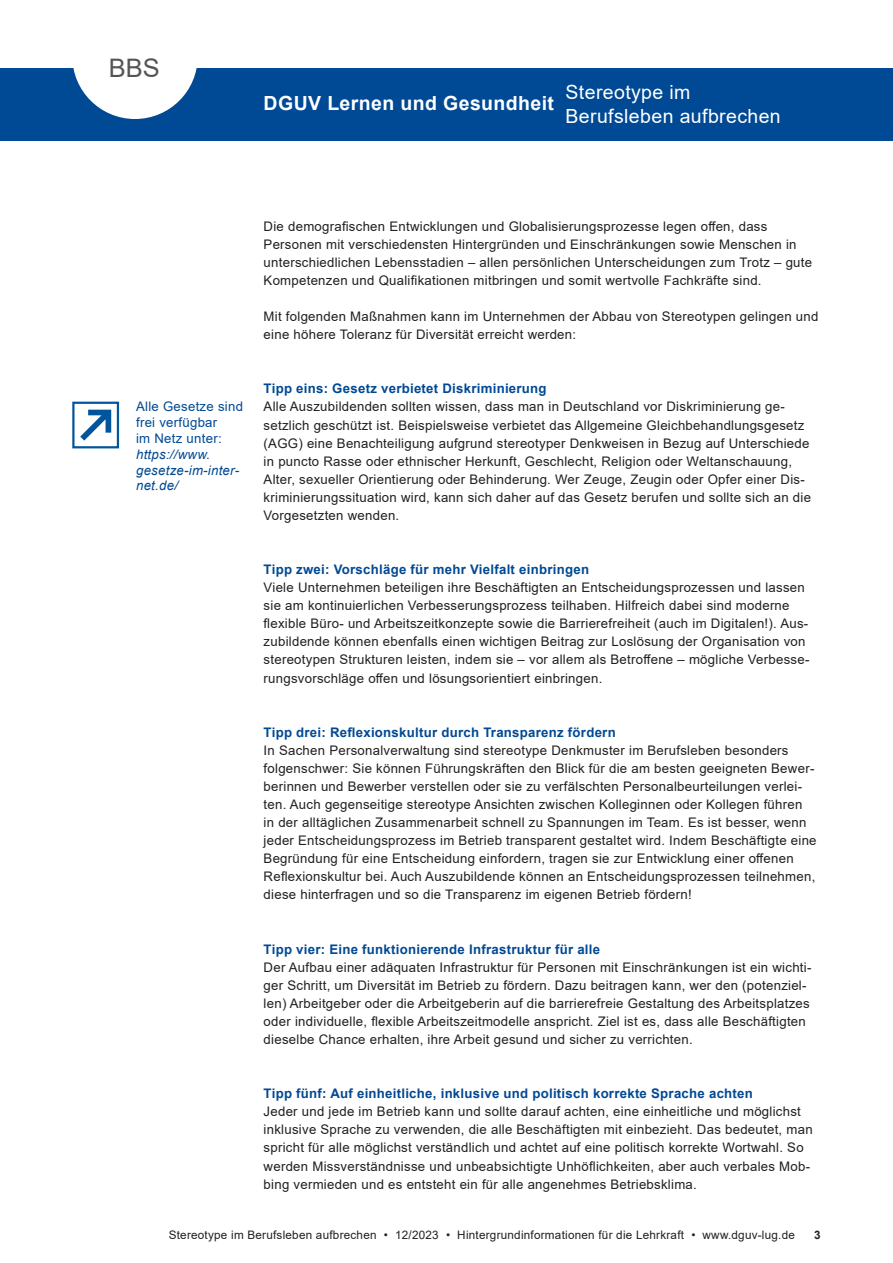
<style>
.page{position:relative;width:893px;height:1263px;background:#fff}
.page>*{position:absolute;margin:0;border:0;box-sizing:border-box;transform-origin:0 0}
.t1{font:25.5px "Arial";color:#555}
.t2{font:19.5px/23.4px "Arial";letter-spacing:.02em;color:#fff}
.t3{font:700 19.5px "Arial";letter-spacing:.02em;color:#fff}
.Fliesstext{font:13.2px/18px "Arial";letter-spacing:.02em;color:#231f20}
.Zwischenüberschrift_2__Ordnung{font:700 13.2px "Arial";letter-spacing:.02em;color:#004994}
.hinweis_links{font:13.2px/15.9px "Arial";letter-spacing:.02em;color:#004994}
.Fliesstext-2{font:700 13.2px "Arial";letter-spacing:.02em;color:#004994}
.t4{font:11.7px "Arial";letter-spacing:.02em;color:#231f20}
.t5{font:700 11.7px "Arial";color:#231f20}
.s1{font-style:italic}
</style>
<div class="page">
<div style="left:0;top:68px;width:893px;height:72px;background:#004994"></div>
<svg style="left:73px;top:68px;width:124px;height:51px"></svg>
<div style="left:72px;top:402px;width:47px;height:46px;border:2px solid #01559c"></div>
<svg style="left:80px;top:410px;width:31px;height:31px"></svg>
<h1 class="t1" style="left:109px;top:50px;width:53px">BBS</h1>
<h2 class="t3" style="left:264px;top:89px;width:292px">DGUV Lernen und Gesundheit</h2>
<h2 class="t2" style="left:566px;top:81px;width:217px">Stereotype im<br>Berufsleben aufbrechen</h2>
<p class="hinweis_links" style="left:136px;top:399px;width:108px">Alle Gesetze sind frei verfügbar<br>im Netz unter: <span class="s1">https://www. gesetze-im-inter&shy;net.de/</span></p>
<p class="Fliesstext" style="left:264px;top:217px;width:550px">Die demografischen Entwicklungen und Globalisierungsprozesse legen offen, dass Personen mit verschiedensten Hintergründen und Einschränkungen sowie Menschen in unterschiedlichen Lebensstadien – allen persönlichen Unterscheidungen zum Trotz – gute Kompetenzen und Qualifikationen mitbringen und somit wertvolle Fachkräfte sind.</p>
<p class="Fliesstext" style="left:264px;top:307px;width:556px">Mit folgenden Maßnahmen kann im Unternehmen der Abbau von Stereotypen gelingen und eine höhere Toleranz für Diversität erreicht werden:</p>
<p class="Zwischenüberschrift_2__Ordnung" style="left:264px;top:379px;width:284px">Tipp eins: Gesetz verbietet Diskriminierung</p>
<p class="Fliesstext" style="left:264px;top:398px;width:549px">Alle Auszubildenden sollten wissen, dass man in Deutschland vor Diskriminierung ge&shy;setzlich geschützt ist. Beispielsweise verbietet das Allgemeine Gleichbehandlungsgesetz (AGG) eine Benachteiligung aufgrund stereotyper Denkweisen in Bezug auf Unterschiede in puncto Rasse oder ethnischer Herkunft, Geschlecht, Religion oder Weltanschauung, Alter, sexueller Orientierung oder Behinderung. Wer Zeuge, Zeugin oder Opfer einer Dis&shy;kriminierungssituation wird, kann sich daher auf das Gesetz berufen und sollte sich an die Vorgesetzten wenden.</p>
<p class="Fliesstext-2" style="left:264px;top:560px;width:327px">Tipp zwei: Vorschläge für mehr Vielfalt einbringen</p>
<p class="Fliesstext" style="left:264px;top:578px;width:547px">Viele Unternehmen beteiligen ihre Beschäftigten an Entscheidungsprozessen und lassen sie am kontinuierlichen Verbesserungsprozess teilhaben. Hilfreich dabei sind moderne flexible Büro- und Arbeitszeitkonzepte sowie die Barrierefreiheit (auch im Digitalen!). Aus&shy;zubildende können ebenfalls einen wichtigen Beitrag zur Loslösung der Organisation von stereotypen Strukturen leisten, indem sie – vor allem als Betroffene – mögliche Verbesse&shy;rungsvorschläge offen und lösungsorientiert einbringen.</p>
<p class="Zwischenüberschrift_2__Ordnung" style="left:264px;top:723px;width:354px">Tipp drei: Reflexionskultur durch Transparenz fördern</p>
<p class="Fliesstext" style="left:264px;top:741px;width:554px">In Sachen Personalverwaltung sind stereotype Denkmuster im Berufsleben besonders folgenschwer: Sie können Führungskräften den Blick für die am besten geeigneten Bewer&shy;berinnen und Bewerber verstellen oder sie zu verfälschten Personalbeurteilungen verlei&shy;ten. Auch gegenseitige stereotype Ansichten zwischen Kolleginnen oder Kollegen führen<br>in der alltäglichen Zusammenarbeit schnell zu Spannungen im Team. Es ist besser, wenn jeder Entscheidungsprozess im Betrieb transparent gestaltet wird. Indem Beschäftigte eine Begründung für eine Entscheidung einfordern, tragen sie zur Entwicklung einer offenen Reflexionskultur bei. Auch Auszubildende können an Entscheidungsprozessen teilnehmen, diese hinterfragen und so die Transparenz im eigenen Betrieb fördern!</p>
<p class="Zwischenüberschrift_2__Ordnung" style="left:264px;top:940px;width:338px">Tipp vier: Eine funktionierende Infrastruktur für alle</p>
<p class="Fliesstext" style="left:264px;top:958px;width:549px">Der Aufbau einer adäquaten Infrastruktur für Personen mit Einschränkungen ist ein wichti&shy;ger Schritt, um Diversität im Betrieb zu fördern. Dazu beitragen kann, wer den (potenziel&shy;len) Arbeitgeber oder die Arbeitgeberin auf die barrierefreie Gestaltung des Arbeitsplatzes oder individuelle, flexible Arbeitszeitmodelle anspricht. Ziel ist es, dass alle Beschäftigten dieselbe Chance erhalten, ihre Arbeit gesund und sicher zu verrichten.</p>
<p class="Zwischenüberschrift_2__Ordnung" style="left:264px;top:1084px;width:491px">Tipp fünf: Auf einheitliche, inklusive und politisch korrekte Sprache achten</p>
<p class="Fliesstext" style="left:264px;top:1102px;width:551px">Jeder und jede im Betrieb kann und sollte darauf achten, eine einheitliche und möglichst inklusive Sprache zu verwenden, die alle Beschäftigten mit einbezieht. Das bedeutet, man spricht für alle möglichst verständlich und achtet auf eine politisch korrekte Wortwahl. So werden Missverständnisse und unbeabsichtigte Unhöflichkeiten, aber auch verbales Mob&shy;bing vermieden und es entsteht ein für alle angenehmes Betriebsklima.</p>
<p class="t4" style="left:169px;top:1227px;width:628px">Stereotype im Berufsleben aufbrechen • 12/2023 • Hintergrundinformationen für die Lehrkraft • www.dguv-lug.de</p>
<p class="t5" style="left:814px;top:1227px;width:8px">3</p>
</div>
